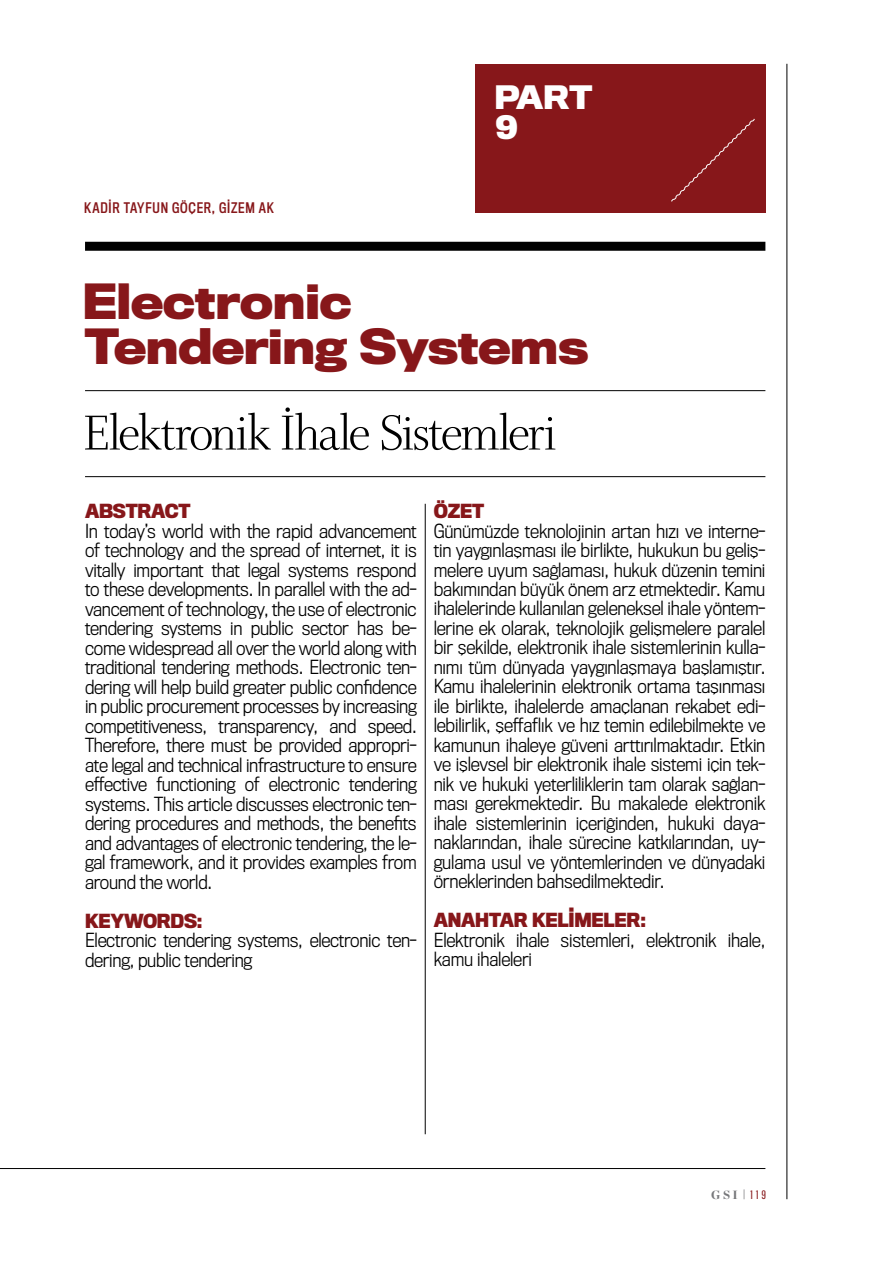
<style>
.page{position:relative;width:893px;height:1263px;background:#fff}
.page>*{position:absolute;margin:0;border:0;box-sizing:border-box;transform-origin:0 0}
.t1{font:300 52.5px "Whitman Display";letter-spacing:-.035em;color:#000}
.t2{font:700 45px/45px "Titling Gothic FB Normal";letter-spacing:-.015em;color:#87171a}
.t3{font:700 30px/30px "Titling Gothic FB Normal";color:#fff}
.t4{font:300 18px/19.5px "Titling Gothic FB Narrow";letter-spacing:-.015em;color:#000;text-align:justify}
.t5{font:700 18px "Titling Gothic FB Narrow";letter-spacing:-.01em;color:#87171a}
.t6{font:13.5px "Titling Gothic FB Cond Standard";letter-spacing:.06em;color:#87171a}
.t7{font:900 12px "Chronicle Display";color:#77787b}
.s1{font-family:"Flama Condensed Basic";font-weight:400}
.s2{font-family:"Flama Condensed Basic";font-weight:400;color:#87171a}
</style>
<div class="page">
<hr style="left:787px;top:64px;width:1px;height:1135px;background:#000">
<hr style="left:0;top:1168px;width:765px;height:1px;background:#000">
<div style="left:85px;top:242px;width:680px;height:9px;background:#000"></div>
<div style="left:475px;top:64px;width:290px;height:149px;background:#87171a"></div>
<hr style="left:85px;top:476px;width:680px;height:1px;background:#000">
<svg style="left:671px;top:118px;width:84px;height:84px"></svg>
<hr style="left:85px;top:390px;width:680px;height:1px;background:#000">
<hr style="left:425px;top:504px;width:1px;height:630px;background:#000">
<p class="t6" style="left:84px;top:199px;width:184px">KADIR TAYFUN GÖÇER, GIZEM AK</p>
<h3 class="t3" style="left:494px;top:80px;width:99px">PART<br>9</h3>
<h2 class="t2" style="left:82px;top:276px;width:508px">Electronic<br>Tendering Systems</h2>
<h1 class="t1" style="left:83px;top:403px;width:475px">Elektronik İhale Sistemleri</h1>
<p class="t5" style="left:85px;top:499px;width:107px">ABSTRACT</p>
<p class="t4" style="left:85px;top:521px;width:333px">In today’s world with the rapid advancement of technology and the spread of internet, it is vitally important that legal systems respond to these developments. In parallel with the ad&shy;vancement of technology, the use of electronic tendering systems in public sector has be&shy;come widespread all over the world along with traditional tendering methods. Electronic ten&shy;dering will help build greater public confidence in public procurement processes by increasing competitiveness, transparency, and speed.<br>Therefore, there must be provided appropri&shy;ate legal and technical infrastructure to ensure effective functioning of electronic tendering systems. This article discusses electronic ten&shy;dering procedures and methods, the benefits and advantages of electronic tendering, the le&shy;gal framework, and it provides examples from around the world.</p>
<p class="t5" style="left:85px;top:908px;width:119px">KEYWORDS:</p>
<p class="t4" style="left:85px;top:930px;width:333px">Electronic tendering systems, electronic ten&shy;dering, public tendering</p>
<p class="t5" style="left:434px;top:498px;width:39px">ÖZET</p>
<p class="t4" style="left:434px;top:521px;width:333px">Günümüzde teknolojinin artan hızı ve interne&shy;tin yaygınlaşması ile birlikte, hukukun bu geliş&shy;melere uyum sağlaması, hukuk düzenin temini bakımından büyük önem arz etmektedir. Kamu ihalelerinde kullanılan geleneksel ihale yöntem&shy;lerine ek olarak, teknolojik gelişmelere paralel bir şekilde, elektronik ihale sistemlerinin kulla&shy;nımı tüm dünyada yaygınlaşmaya başlamıştır.<br>Kamu ihalelerinin elektronik ortama taşınması ile birlikte, ihalelerde amaçlanan rekabet edi&shy;lebilirlik, şeffaflık ve hız temin edilebilmekte ve kamunun ihaleye güveni arttırılmaktadır. Etkin ve işlevsel bir elektronik ihale sistemi için tek&shy;nik ve hukuki yeterliliklerin tam olarak sağlan&shy;ması gerekmektedir. Bu makalede elektronik ihale sistemlerinin içeriğinden, hukuki daya&shy;naklarından, ihale sürecine katkılarından, uy&shy;gulama usul ve yöntemlerinden ve dünyadaki örneklerinden bahsedilmektedir.</p>
<p class="t5" style="left:434px;top:908px;width:214px">ANAHTAR KELIMELER:</p>
<p class="t4" style="left:434px;top:930px;width:333px">Elektronik ihale sistemleri, elektronik ihale, kamu ihaleleri</p>
<p class="t7" style="left:711px;top:1185px;width:56px">gsi <span class="s1">|</span> <span class="s2">119</span></p>
</div>
